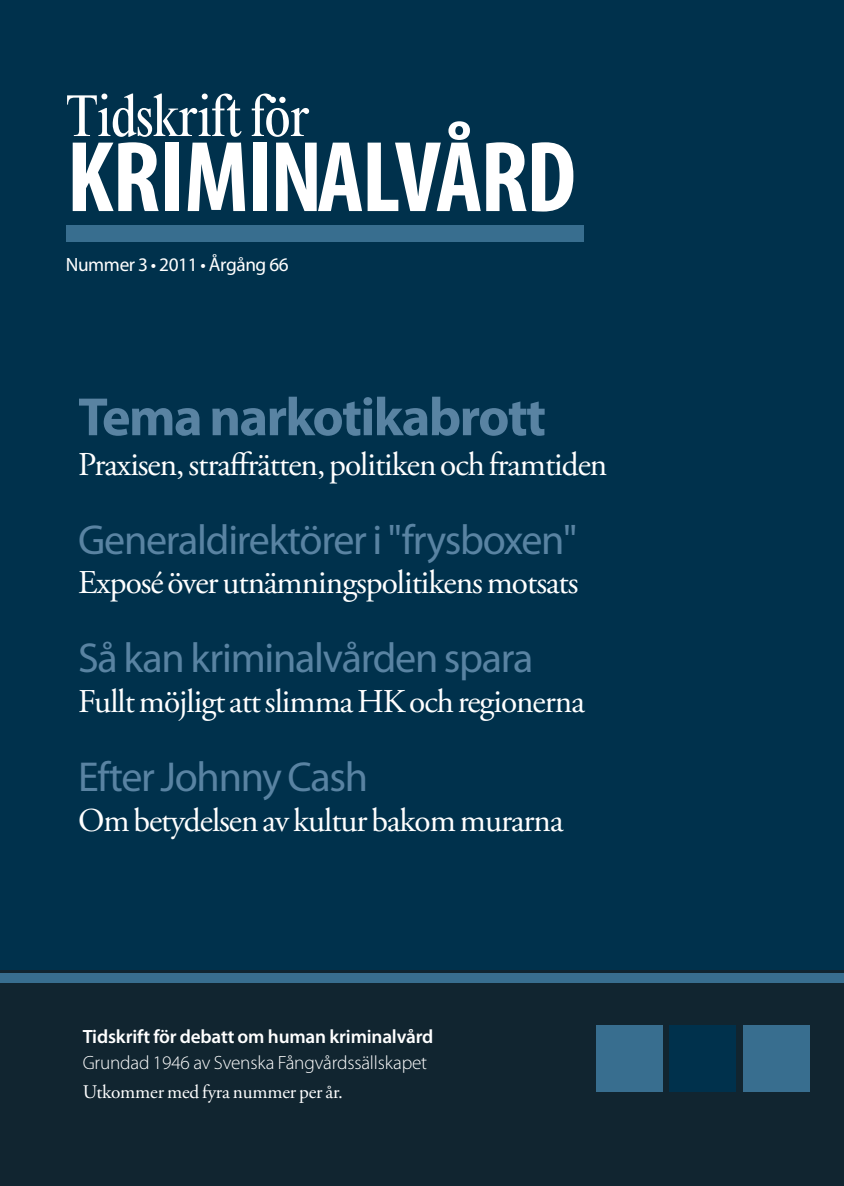
<style>
.page{position:relative;width:844px;height:1186px;background:#fff}
.page>*{position:absolute;margin:0;border:0;box-sizing:border-box;transform-origin:0 0}
.t1{font:700 condensed 101.5px "Myriad Pro";letter-spacing:-.02em;color:#fff}
.t2{font:condensed 59.68px "Times New Roman";letter-spacing:-.02em;color:#fff}
.t3{font:700 54.25px "Myriad Pro";letter-spacing:-.03em;color:#5983a2}
.t4{font:42px "Myriad Pro";letter-spacing:-.03em;color:#5983a2}
.t5{font:33.25px "Adobe Garamond Pro";letter-spacing:-.03em;color:#fff}
.t6{font:300 19.25px "Myriad Pro";letter-spacing:-.01em;color:#fff}
.t7{font:600 19.25px "Myriad Pro";letter-spacing:-.01em;color:#fff}
.t8{font:19.25px "Adobe Garamond Pro";letter-spacing:-.01em;color:#fff}
.t9{font:19.25px "Myriad Pro";letter-spacing:-.02em;color:#fff}
</style>
<div class="page">
<div style="left:0;top:0;width:843px;height:982px;background:#00314c"></div>
<div style="left:0;top:970px;width:843px;height:216px;background:#112530"></div>
<div style="left:0;top:972px;width:843px;height:10px;background:#386e8f"></div>
<div style="left:66px;top:226px;width:517px;height:16px;background:#386e8f"></div>
<div style="left:595px;top:1025px;width:67px;height:67px;background:#386e8f"></div>
<div style="left:743px;top:1025px;width:67px;height:67px;background:#386e8f"></div>
<div style="left:669px;top:1025px;width:67px;height:67px;background:#00314c"></div>
<h2 class="t2" style="left:66px;top:81px;width:246px">Tidskrift för</h2>
<h1 class="t1" style="left:67px;top:121px;width:510px">KRIMINALVÅRD</h1>
<p class="t9" style="left:66px;top:254px;width:224px">Nummer 3 • 2011 • Årgång 66</p>
<h3 class="t3" style="left:78px;top:381px;width:469px">Tema narkotikabrott</h3>
<p class="t5" style="left:78px;top:444px;width:530px">Praxisen, straffrätten, politiken och framtiden</p>
<p class="t4" style="left:78px;top:517px;width:500px">Generaldirektörer i "frysboxen"</p>
<p class="t5" style="left:78px;top:563px;width:501px">Exposé över utnämningspolitikens motsats</p>
<p class="t4" style="left:78px;top:635px;width:456px">Så kan kriminalvården spara</p>
<p class="t5" style="left:78px;top:681px;width:508px">Fullt möjligt att slimma HK och regionerna</p>
<p class="t4" style="left:78px;top:754px;width:291px">Efter Johnny Cash</p>
<p class="t5" style="left:78px;top:800px;width:486px">Om betydelsen av kultur bakom murarna</p>
<p class="t7" style="left:83px;top:1025px;width:352px">Tidskrift för debatt om human kriminalvård</p>
<p class="t6" style="left:83px;top:1052px;width:346px">Grundad 1946 av Svenska Fångvårdssällskapet</p>
<p class="t8" style="left:83px;top:1080px;width:262px">Utkommer med fyra nummer per år.</p>
</div>
